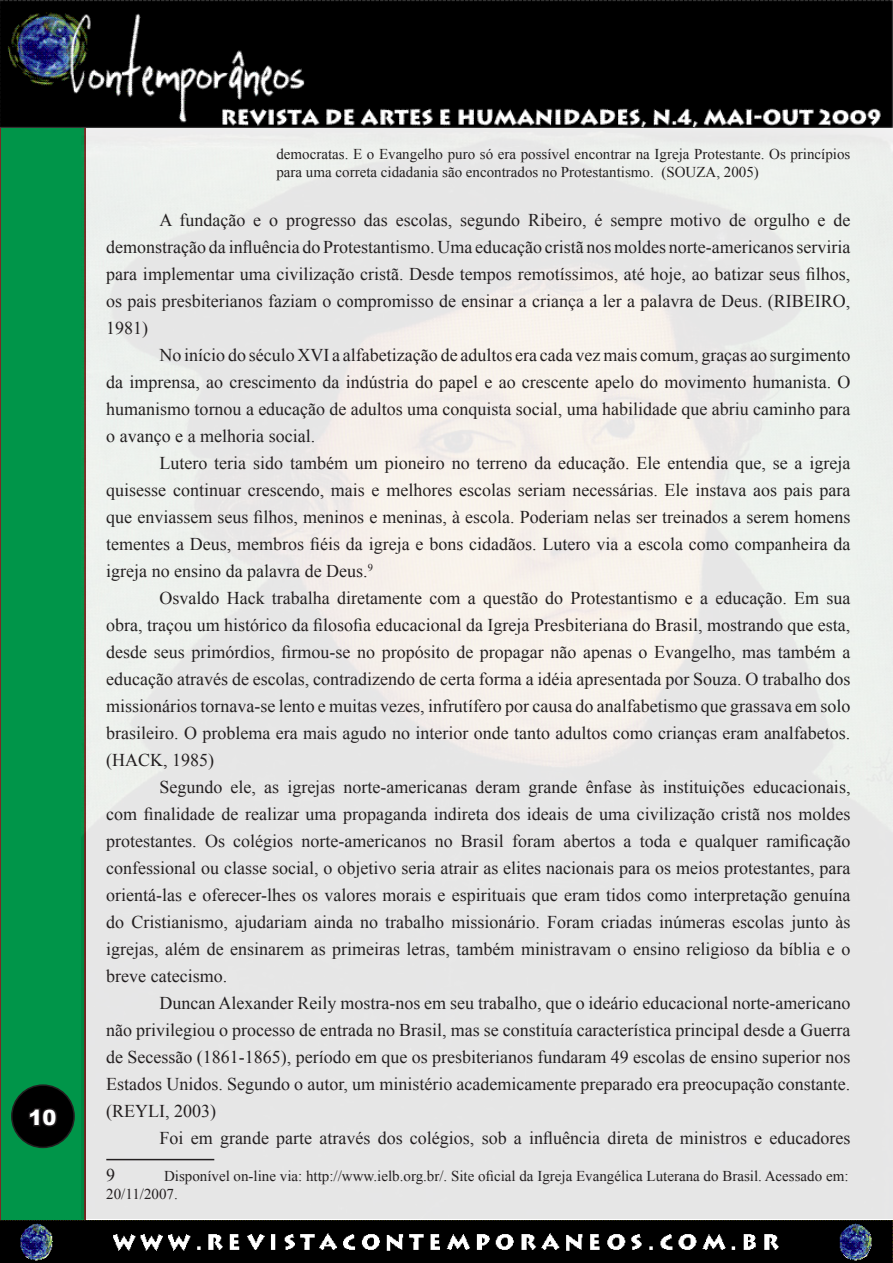
<style>
.page{position:relative;width:893px;height:1263px;background:#fff}
.page>*{position:absolute;margin:0;border:0;box-sizing:border-box;transform-origin:0 0}
.t1{font:900 21px "Arial";color:#fff}
.Normal__Web{font:18px/27px "Times New Roman";color:#231f20;text-align:justify}
.t2{font:15px/18px "Times New Roman";color:#231f20}
</style>
<div class="page">
<div style="left:0;top:112px;width:85px;height:1115px;background:#009549"></div>
<div style="left:0;top:111px;width:86px;height:1117px;border:2px solid #a20919"></div>
<img style="left:0;top:1220px;width:893px;height:43px">
<div style="left:12px;top:1085px;width:62px;height:62px;background:#000;border-radius:50%"></div>
<div style="left:11px;top:1084px;width:64px;height:64px;border:2px solid #231f20;border-radius:50%"></div>
<svg style="left:29px;top:1108px;width:28px;height:19px"></svg>
<img style="left:0;top:0;width:893px;height:128px">
<img style="left:82px;top:128px;width:811px;height:1090px">
<hr style="left:106px;top:1159px;width:108px;height:1px;background:#231f20">
<p class="t1" style="left:29px;top:1102px;width:30px">10</p>
<p class="t2" style="left:276px;top:145px;width:576px">democratas. E o Evangelho puro só era possível encontrar na Igreja Protestante. Os princípios para uma correta cidadania são encontrados no Protestantismo. (SOUZA, 2005)</p>
<p class="Normal__Web" style="left:106px;top:206px;width:746px;text-indent:53px">A fundação e o progresso das escolas, segundo Ribeiro, é sempre motivo de orgulho e de demonstração da influência do Protestantismo. Uma educação cristã nos moldes norte-americanos serviria para implementar uma civilização cristã. Desde tempos remotíssimos, até hoje, ao batizar seus filhos, os pais presbiterianos faziam o compromisso de ensinar a criança a ler a palavra de Deus. (RIBEIRO, 1981)</p>
<p class="Normal__Web" style="left:106px;top:341px;width:746px;text-indent:53px">No início do século XVI a alfabetização de adultos era cada vez mais comum, graças ao surgimento da imprensa, ao crescimento da indústria do papel e ao crescente apelo do movimento humanista. O humanismo tornou a educação de adultos uma conquista social, uma habilidade que abriu caminho para o avanço e a melhoria social.</p>
<p class="Normal__Web" style="left:106px;top:449px;width:746px;text-indent:53px">Lutero teria sido também um pioneiro no terreno da educação. Ele entendia que, se a igreja quisesse continuar crescendo, mais e melhores escolas seriam necessárias. Ele instava aos pais para que enviassem seus filhos, meninos e meninas, à escola. Poderiam nelas ser treinados a serem homens tementes a Deus, membros fiéis da igreja e bons cidadãos. Lutero via a escola como companheira da igreja no ensino da palavra de Deus.<sup>9</sup></p>
<p class="Normal__Web" style="left:106px;top:584px;width:746px;text-indent:53px">Osvaldo Hack trabalha diretamente com a questão do Protestantismo e a educação. Em sua obra, traçou um histórico da filosofia educacional da Igreja Presbiteriana do Brasil, mostrando que esta, desde seus primórdios, firmou-se no propósito de propagar não apenas o Evangelho, mas também a educação através de escolas, contradizendo de certa forma a idéia apresentada por Souza. O trabalho dos missionários tornava-se lento e muitas vezes, infrutífero por causa do analfabetismo que grassava em solo brasileiro. O problema era mais agudo no interior onde tanto adultos como crianças eram analfabetos. (HACK, 1985)</p>
<p class="Normal__Web" style="left:106px;top:773px;width:746px;text-indent:53px">Segundo ele, as igrejas norte-americanas deram grande ênfase às instituições educacionais, com finalidade de realizar uma propaganda indireta dos ideais de uma civilização cristã nos moldes protestantes. Os colégios norte-americanos no Brasil foram abertos a toda e qualquer ramificação confessional ou classe social, o objetivo seria atrair as elites nacionais para os meios protestantes, para orientá-las e oferecer-lhes os valores morais e espirituais que eram tidos como interpretação genuína do Cristianismo, ajudariam ainda no trabalho missionário. Foram criadas inúmeras escolas junto às igrejas, além de ensinarem as primeiras letras, também ministravam o ensino religioso da bíblia e o breve catecismo.</p>
<p class="Normal__Web" style="left:106px;top:989px;width:746px;text-indent:53px">Duncan Alexander Reily mostra-nos em seu trabalho, que o ideário educacional norte-americano não privilegiou o processo de entrada no Brasil, mas se constituía característica principal desde a Guerra de Secessão (1861-1865), período em que os presbiterianos fundaram 49 escolas de ensino superior nos Estados Unidos. Segundo o autor, um ministério academicamente preparado era preocupação constante. (REYLI, 2003)</p>
<p class="Normal__Web" style="left:159px;top:1124px;width:692px">Foi em grande parte através dos colégios, sob a influência direta de ministros e educadores</p>
<p class="Normal__Web" style="left:106px;top:1161px;width:10px">9</p>
<p class="t2" style="left:106px;top:1167px;width:744px;text-indent:58px">Disponível on-line via: http://www.ielb.org.br/. Site oficial da Igreja Evangélica Luterana do Brasil. Acessado em:<br>20/11/2007.</p>
</div>
